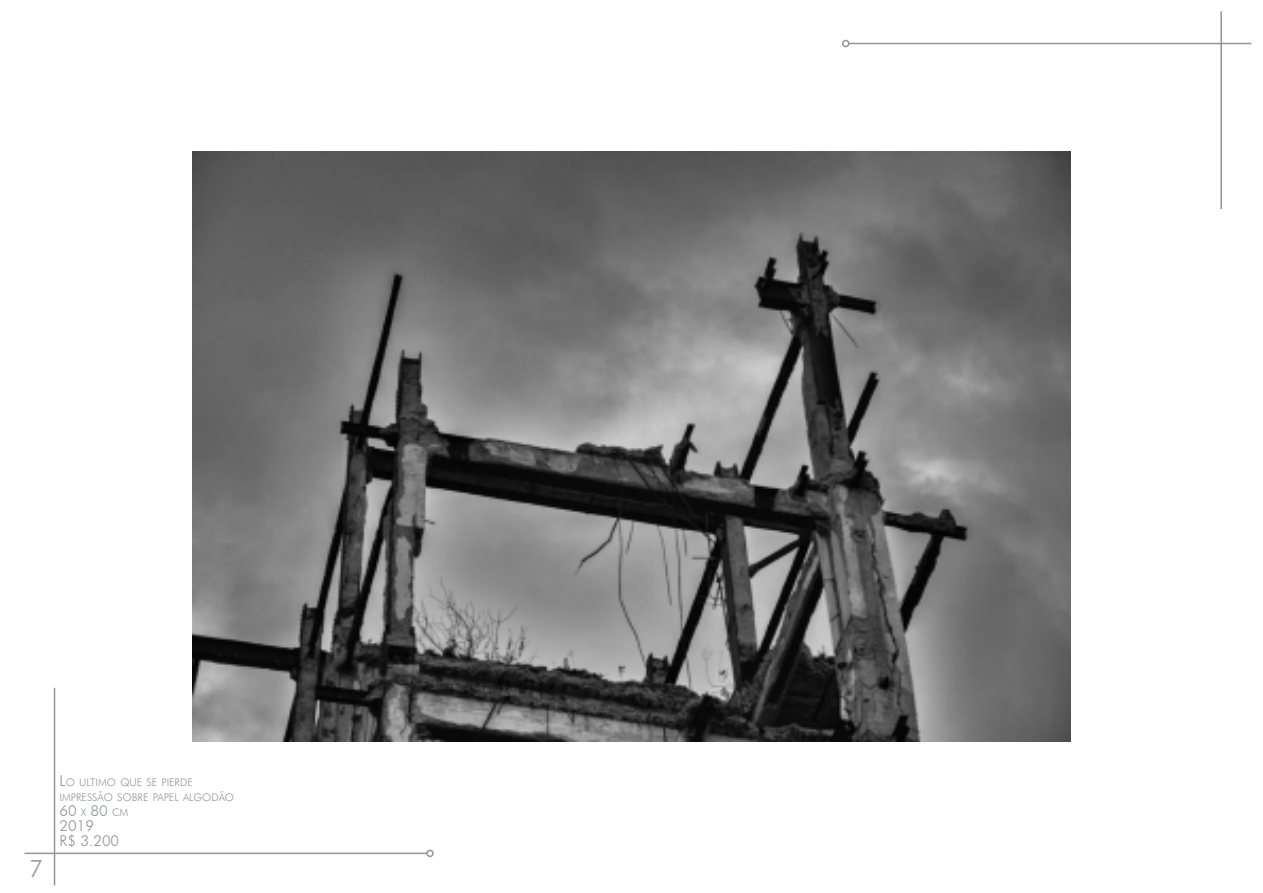
<style>
.page{position:relative;width:1263px;height:893px;background:#fff}
.page>*{position:absolute;margin:0;border:0;box-sizing:border-box;transform-origin:0 0}
.t1{font:300 24px "Futura BT";color:#939598}
.t2{font:300 15px "Futura BT";color:#939598}
.t3{font:300 10.5px "Futura BT";color:#939598}
.s1{font-size:15px}
.s2{font-size:10.5px}
</style>
<div class="page">
<hr style="left:24px;top:853px;width:403px;height:1px;background:#939598">
<div style="left:426px;top:850px;width:8px;height:7px;border:2px solid #939598;border-radius:50%"></div>
<hr style="left:54px;top:688px;width:1px;height:197px;background:#939598">
<hr style="left:849px;top:43px;width:402px;height:1px;background:#939598">
<div style="left:842px;top:40px;width:7px;height:7px;border:2px solid #939598;border-radius:50%"></div>
<hr style="left:1220px;top:11px;width:2px;height:198px;background:#939598">
<img style="left:192px;top:152px;width:879px;height:589px">
<h1 class="t1" style="left:29px;top:854px;width:15px">7</h1>
<p class="t3" style="left:60px;top:776px;width:135px"><span class="s1">L</span>O ULTIMO QUE SE PIERDE</p>
<p class="t3" style="left:60px;top:791px;width:176px">IMPRESSÃO SOBRE PAPEL ALGODÃO</p>
<p class="t2" style="left:60px;top:802px;width:70px">60 <span class="s2">X</span> 80 <span class="s2">CM</span></p>
<p class="t2" style="left:60px;top:817px;width:36px">2019</p>
<p class="t2" style="left:60px;top:832px;width:61px">R$ 3.200</p>
</div>
